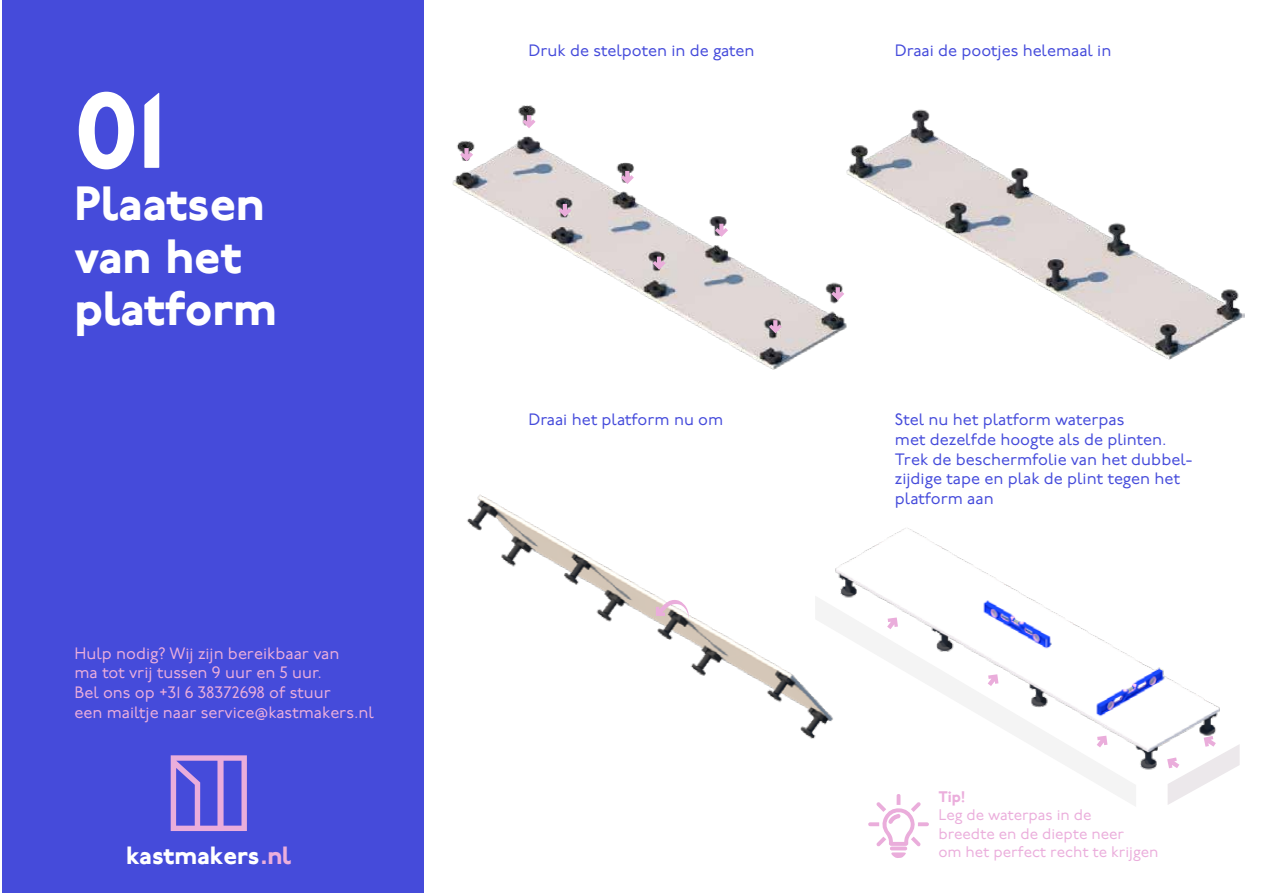
<style>
.page{position:relative;width:1263px;height:893px;background:#fff}
.page>*{position:absolute;margin:0;border:0;box-sizing:border-box;transform-origin:0 0}
.t1{font:800 106.5px "P22 Underground";color:#fff}
.t2{font:800 48px/52.5px "P22 Underground";letter-spacing:-.005em;color:#fff}
.t3{font:800 24.9px "P22 Underground";color:#fff}
.t4{font:16.5px/19.8px "P22 Underground";color:#454bdb}
.t5{font:16.5px/19.8px "P22 Underground";color:#ebaedc}
.t6{font:15.3px/18.5px "P22 Underground";color:#ebaedc}
.t7{font:800 15.3px "P22 Underground";color:#ebaedc}
.s1{color:#ebaedc}
</style>
<div class="page">
<div style="left:2px;top:1px;width:421px;height:892px;background:#454bda"></div>
<svg style="left:171px;top:755px;width:76px;height:76px"></svg>
<img style="left:851px;top:528px;width:369px;height:242px">
<img style="left:467px;top:494px;width:384px;height:245px">
<img style="left:863px;top:109px;width:381px;height:251px">
<img style="left:423px;top:97px;width:440px;height:312px">
<svg style="left:460px;top:148px;width:13px;height:13px"></svg>
<svg style="left:523px;top:115px;width:12px;height:13px"></svg>
<svg style="left:558px;top:204px;width:13px;height:13px"></svg>
<svg style="left:621px;top:171px;width:13px;height:13px"></svg>
<svg style="left:653px;top:257px;width:13px;height:13px"></svg>
<svg style="left:715px;top:224px;width:13px;height:13px"></svg>
<svg style="left:769px;top:320px;width:13px;height:13px"></svg>
<svg style="left:831px;top:287px;width:13px;height:13px"></svg>
<svg style="left:868px;top:807px;width:61px;height:51px"></svg>
<svg style="left:656px;top:599px;width:33px;height:19px"></svg>
<svg style="left:815px;top:596px;width:321px;height:211px"></svg>
<svg style="left:887px;top:617px;width:11px;height:12px"></svg>
<svg style="left:988px;top:674px;width:10px;height:12px"></svg>
<svg style="left:1097px;top:736px;width:10px;height:11px"></svg>
<svg style="left:1167px;top:736px;width:72px;height:69px"></svg>
<h1 class="t1" style="left:74px;top:69px;width:93px">01</h1>
<h2 class="t2" style="left:74px;top:179px;width:204px">Plaatsen van het platform</h2>
<p class="t5" style="left:74px;top:644px;width:301px">Hulp nodig? Wij zijn bereikbaar van<br>ma tot vrij tussen 9 uur en 5 uur.<br>Bel ons op +31 6 38372698 of stuur<br>een mailtje naar service@kastmakers.nl</p>
<h3 class="t3" style="left:126px;top:841px;width:166px">kastmakers<span class="s1">.nl</span></h3>
<p class="t4" style="left:528px;top:41px;width:228px">Druk de stelpoten in de gaten</p>
<p class="t4" style="left:528px;top:410px;width:196px">Draai het platform nu om</p>
<p class="t4" style="left:895px;top:41px;width:218px">Draai de pootjes helemaal in</p>
<p class="t4" style="left:895px;top:410px;width:299px">Stel nu het platform waterpas<br>met dezelfde hoogte als de plinten.<br>Trek de beschermfolie van het dubbel&shy;zijdige tape en plak de plint tegen het platform aan</p>
<p class="t7" style="left:938px;top:787px;width:28px">Tip!</p>
<p class="t6" style="left:938px;top:806px;width:222px">Leg de waterpas in de<br>breedte en de diepte neer<br>om het perfect recht te krijgen</p>
</div>
